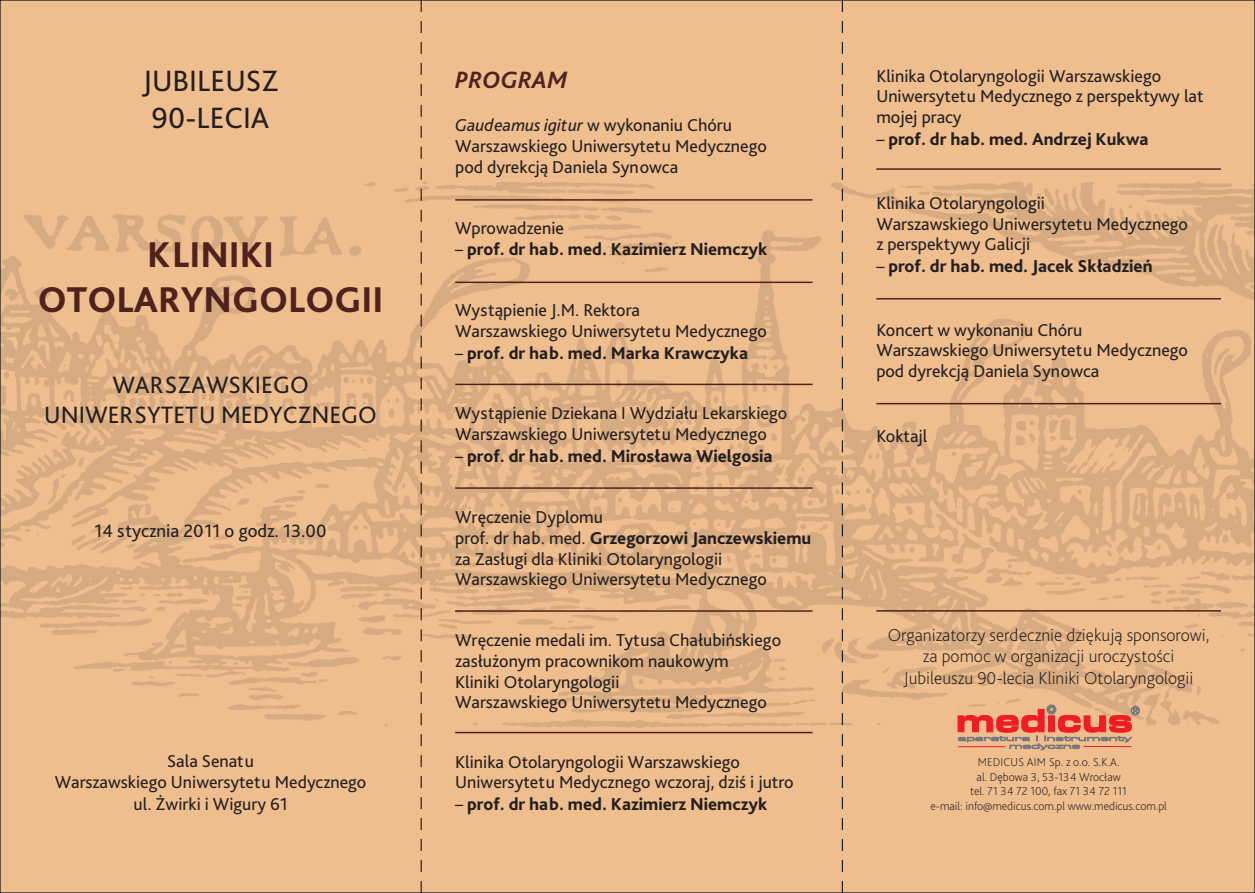
<style>
.page{position:relative;width:1255px;height:893px;background:#fff}
.page>*{position:absolute;margin:0;border:0;box-sizing:border-box;transform-origin:0 0}
.t1{font:800 37.5px/45px "Bliss Pro";color:#50221e;text-align:center}
.t2{font:30.75px/36.9px "Bliss Pro";color:#231f20}
.t3{font:24.75px/29.7px "Bliss Pro";color:#231f20;text-align:center}
.t4{font:italic 700 24.75px "Bliss Pro";color:#50221e}
.t5{font:18.75px "Bliss Pro";color:#231f20}
.t6{font:18px/20.7px "Bliss Pro";color:#231f20}
.t7{font:800 18px "Bliss Pro";color:#231f20}
.t8{font:200 18px/21.6px "Bliss Pro";color:#231f20;text-align:center}
.t9{font:200 12px/14.4px "Bliss Pro";color:#231f20;text-align:center}
.s1{font-style:italic}
.s2{font-weight:400}
.s3{font-weight:800}
</style>
<div class="page">
<div style="left:0;top:0;width:1254px;height:893px;background:#efbe8f"></div>
<img style="left:2px;top:107px;width:1250px;height:660px">
<svg style="left:957px;top:705px;width:182px;height:45px"></svg>
<hr style="left:876px;top:610px;width:344px;height:2px;background:#50221e">
<hr style="left:455px;top:199px;width:357px;height:2px;background:#50221e">
<hr style="left:455px;top:282px;width:357px;height:1px;background:#50221e">
<hr style="left:455px;top:384px;width:357px;height:1px;background:#50221e">
<hr style="left:455px;top:487px;width:357px;height:2px;background:#50221e">
<hr style="left:455px;top:610px;width:357px;height:2px;background:#50221e">
<hr style="left:455px;top:732px;width:357px;height:1px;background:#50221e">
<hr style="left:876px;top:168px;width:344px;height:2px;background:#50221e">
<hr style="left:876px;top:298px;width:344px;height:1px;background:#50221e">
<hr style="left:876px;top:403px;width:344px;height:1px;background:#50221e">
<svg style="left:421px;top:0;width:1px;height:893px"></svg>
<svg style="left:842px;top:0;width:1px;height:893px"></svg>
<h2 class="t2" style="left:143px;top:61px;width:137px">JUBILEUSZ<br>90-LECIA</h2>
<h1 class="t1" style="left:38px;top:231px;width:347px">KLINIKI<br>OTOLARYNGOLOGII</h1>
<h3 class="t3" style="left:44px;top:369px;width:334px">WARSZAWSKIEGO<br>UNIWERSYTETU MEDYCZNEGO</h3>
<p class="t5" style="left:95px;top:519px;width:233px">14 stycznia 2011 o godz. 13.00</p>
<p class="t6" style="left:55px;top:750px;width:313px;line-height:21.6px;text-align:center">Sala Senatu<br>Warszawskiego Uniwersytetu Medycznego ul. Żwirki i Wigury 61</p>
<h3 class="t4" style="left:455px;top:64px;width:114px">PROGRAM</h3>
<p class="t6" style="left:455px;top:114px;width:313px;line-height:21.3px"><span class="s1">Gaudeamus igitur</span> w wykonaniu Chóru<br>Warszawskiego Uniwersytetu Medycznego pod dyrekcją Daniela Synowca</p>
<p class="t6" style="left:455px;top:217px;width:110px">Wprowadzenie</p>
<p class="t7" style="left:455px;top:238px;width:313px"><span class="s2">–</span> prof. dr hab. med. Kazimierz Niemczyk</p>
<p class="t6" style="left:455px;top:299px;width:313px;line-height:21.3px">Wystąpienie J.M. Rektora<br>Warszawskiego Uniwersytetu Medycznego</p>
<p class="t7" style="left:455px;top:341px;width:294px"><span class="s2">–</span> prof. dr hab. med. Marka Krawczyka</p>
<p class="t6" style="left:455px;top:402px;width:333px;line-height:21.3px">Wystąpienie Dziekana I Wydziału Lekarskiego<br>Warszawskiego Uniwersytetu Medycznego</p>
<p class="t7" style="left:455px;top:445px;width:319px"><span class="s2">–</span> prof. dr hab. med. Mirosława Wielgosia</p>
<p class="t6" style="left:455px;top:506px;width:357px">Wręczenie Dyplomu<br>prof. dr hab. med. <span class="s3">Grzegorzowi Janczewskiemu </span>za Zasługi dla Kliniki Otolaryngologii Warszawskiego Uniwersytetu Medycznego</p>
<p class="t6" style="left:455px;top:630px;width:327px">Wręczenie medali im. Tytusa Chałubińskiego zasłużonym pracownikom naukowym<br>Kliniki Otolaryngologii<br>Warszawskiego Uniwersytetu Medycznego</p>
<p class="t6" style="left:455px;top:751px;width:340px">Klinika Otolaryngologii Warszawskiego<br>Uniwersytetu Medycznego wczoraj, dziś i jutro</p>
<p class="t7" style="left:455px;top:793px;width:313px"><span class="s2">–</span> prof. dr hab. med. Kazimierz Niemczyk</p>
<p class="t6" style="left:876px;top:65px;width:329px">Klinika Otolaryngologii Warszawskiego<br>Uniwersytetu Medycznego z perspektywy lat mojej pracy</p>
<p class="t7" style="left:876px;top:128px;width:274px"><span class="s2">–</span> prof. dr hab. med. Andrzej Kukwa</p>
<p class="t6" style="left:876px;top:192px;width:313px">Klinika Otolaryngologii<br>Warszawskiego Uniwersytetu Medycznego z perspektywy Galicji</p>
<p class="t7" style="left:876px;top:255px;width:278px"><span class="s2">–</span> prof. dr hab. med. Jacek Składzień</p>
<p class="t6" style="left:876px;top:319px;width:313px">Koncert w wykonaniu Chóru<br>Warszawskiego Uniwersytetu Medycznego pod dyrekcją Daniela Synowca</p>
<p class="t6" style="left:876px;top:425px;width:53px">Koktajl</p>
<p class="t8" style="left:887px;top:624px;width:323px">Organizatorzy serdecznie dziękują sponsorowi, za pomoc w organizacji uroczystości<br>Jubileuszu 90-lecia Kliniki Otolaryngologii</p>
<p class="t9" style="left:930px;top:755px;width:238px">MEDICUS AIM Sp. z o.o. S.K.A.<br>al. Dębowa 3, 53-134 Wrocław<br>tel. 71 34 72 100, fax 71 34 72 111<br>e-mail: info@medicus.com.pl www.medicus.com.pl</p>
</div>
